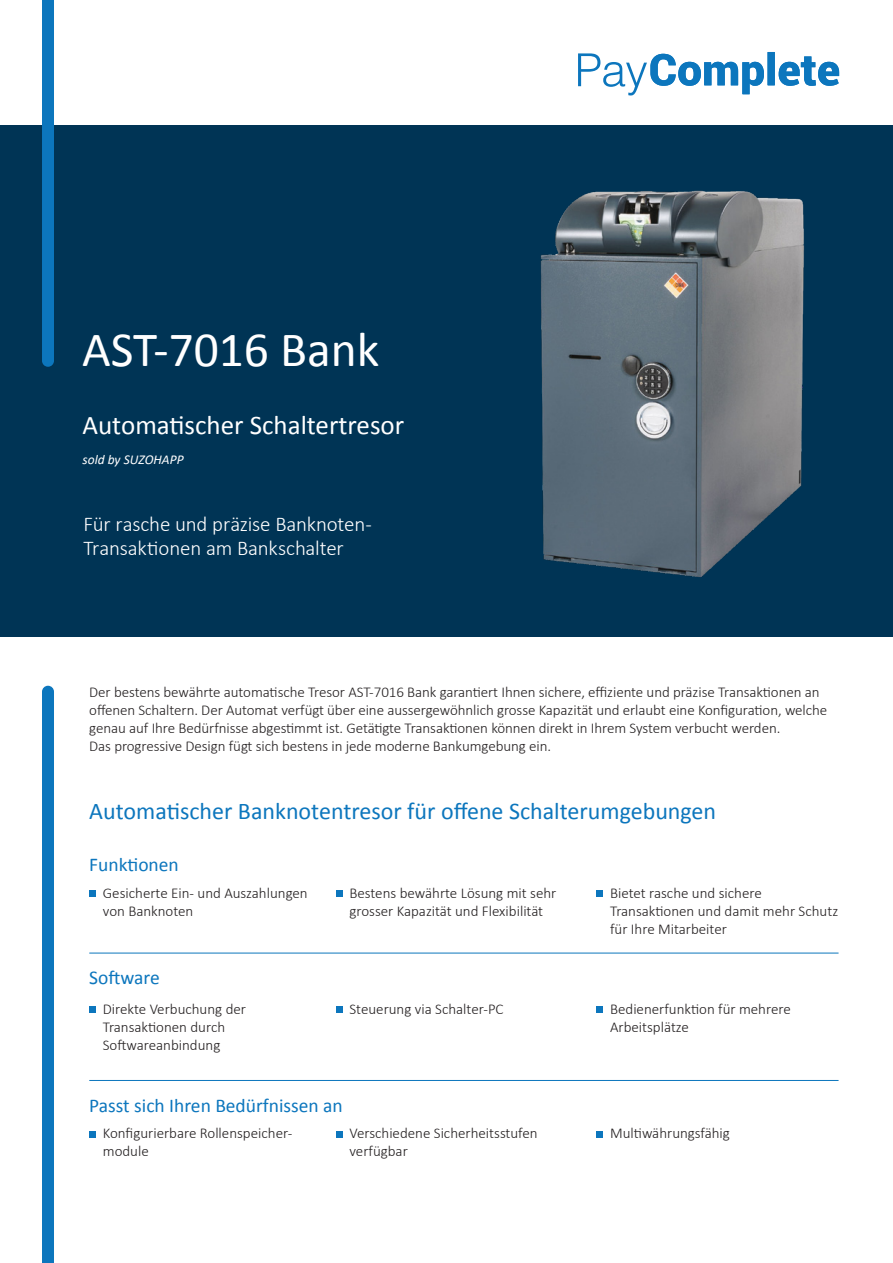
<style>
.page{position:relative;width:893px;height:1263px;background:#fff}
.page>*{position:absolute;margin:0;border:0;box-sizing:border-box;transform-origin:0 0}
.t1{font:49.5px "Calibri";color:#fff}
.t2{font:27px "Calibri";color:#fff}
.t3{font:24px "Calibri";color:#0c76bd}
.t4{font:300 21px/24px "Calibri";letter-spacing:-.01em;color:#fff}
.t5{font:19.5px "Calibri";color:#0c76bd}
.Body_Text{font:300 15px/18px "Calibri";letter-spacing:-.005em;color:#231f20}
.t6{font:italic 13.5px "Calibri";color:#fff}
</style>
<div class="page">
<div style="left:0;top:125px;width:893px;height:512px;background:#003455"></div>
<img style="left:540px;top:190px;width:265px;height:387px">
<svg style="left:578px;top:52px;width:261px;height:43px"></svg>
<div style="left:42px;top:0;width:12px;height:367px;background:#0c76bd"></div>
<div style="left:42px;top:686px;width:12px;height:577px;background:#0c76bd"></div>
<hr style="left:89px;top:953px;width:749px;height:1px;background:#0c76bd">
<div style="left:89px;top:1006px;width:7px;height:7px;background:#0c76bd"></div>
<div style="left:336px;top:1006px;width:6px;height:7px;background:#0c76bd"></div>
<div style="left:597px;top:1006px;width:6px;height:7px;background:#0c76bd"></div>
<hr style="left:89px;top:1080px;width:749px;height:1px;background:#0c76bd">
<div style="left:89px;top:1131px;width:7px;height:6px;background:#0c76bd"></div>
<svg style="left:336px;top:1131px;width:6px;height:6px"></svg>
<svg style="left:597px;top:1131px;width:6px;height:6px"></svg>
<div style="left:89px;top:890px;width:7px;height:6px;background:#0c76bd"></div>
<svg style="left:336px;top:890px;width:6px;height:6px"></svg>
<svg style="left:597px;top:890px;width:6px;height:6px"></svg>
<p class="t1" style="left:82px;top:319px;width:299px">AST-7016 Bank</p>
<p class="t2" style="left:83px;top:408px;width:323px">Automatischer Schaltertresor</p>
<p class="t6" style="left:83px;top:450px;width:103px">sold by SUZOHAPP</p>
<p class="t4" style="left:84px;top:512px;width:290px">Für rasche und präzise Banknoten-<br>Transaktionen am Bankschalter</p>
<p class="Body_Text" style="left:89px;top:683px;width:739px">Der bestens bewährte automatische Tresor AST-7016 Bank garantiert Ihnen sichere, effiziente und präzise Transaktionen an offenen Schaltern. Der Automat verfügt über eine aussergewöhnlich grosse Kapazität und erlaubt eine Konfiguration, welche genau auf Ihre Bedürfnisse abgestimmt ist. Getätigte Transaktionen können direkt in Ihrem System verbucht werden.</p>
<p class="Body_Text" style="left:89px;top:737px;width:463px">Das progressive Design fügt sich bestens in jede moderne Bankumgebung ein.</p>
<p class="t3" style="left:89px;top:796px;width:628px">Automatischer Banknotentresor für offene Schalterumgebungen</p>
<p class="t5" style="left:89px;top:853px;width:91px">Funktionen</p>
<p class="Body_Text" style="left:103px;top:883px;width:206px">Gesicherte Ein- und Auszahlungen von Banknoten</p>
<p class="Body_Text" style="left:349px;top:883px;width:208px">Bestens bewährte Lösung mit sehr grosser Kapazität und Flexibilität</p>
<p class="Body_Text" style="left:610px;top:883px;width:230px">Bietet rasche und sichere<br>Transaktionen und damit mehr Schutz für Ihre Mitarbeiter</p>
<p class="t5" style="left:89px;top:965px;width:72px">Software</p>
<p class="Body_Text" style="left:103px;top:1000px;width:145px">Direkte Verbuchung der<br>Transaktionen durch<br>Softwareanbindung</p>
<p class="Body_Text" style="left:349px;top:1000px;width:156px">Steuerung via Schalter-PC</p>
<p class="Body_Text" style="left:610px;top:1000px;width:182px">Bedienerfunktion für mehrere<br>Arbeitsplätze</p>
<p class="t5" style="left:89px;top:1093px;width:255px">Passt sich Ihren Bedürfnissen an</p>
<p class="Body_Text" style="left:103px;top:1124px;width:191px">Konfigurierbare Rollenspeicher&shy;module</p>
<p class="Body_Text" style="left:349px;top:1124px;width:190px">Verschiedene Sicherheitsstufen verfügbar</p>
<p class="Body_Text" style="left:610px;top:1124px;width:121px">Multiwährungsfähig</p>
</div>
